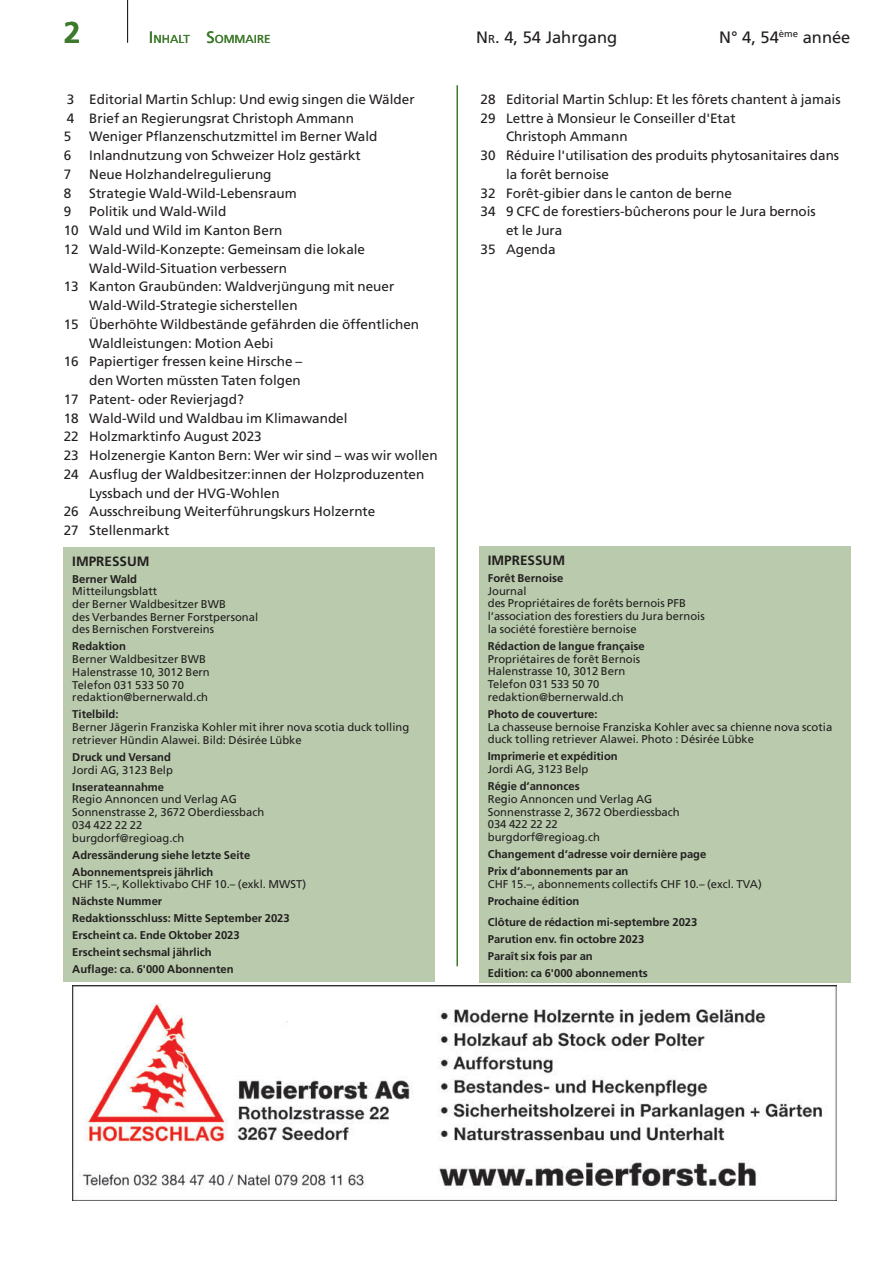
<style>
.page{position:relative;width:893px;height:1263px;background:#fff}
.page>*{position:absolute;margin:0;border:0;box-sizing:border-box;transform-origin:0 0}
.t1{font:700 30px "Frutiger LT Std";color:#3e7a2d}
.t2{font:16.5px "Frutiger LT Com";color:#231f20}
.t3{font:16.5px "Frutiger LT Com";color:#231f20}
.t4{font:13.5px/18.8px "Frutiger LT Com";color:#231f20}
.t5{font:700 13.5px "Frutiger LT Std";color:#231f20}
.t6{font:11.55px "Frutiger LT Com";color:#3e7a2d}
.t7{font:11.25px/12.8px "Frutiger LT Com";color:#231f20}
.t8{font:700 11.25px/17px "Frutiger LT Std";color:#231f20}
.s1{font-style:inherit}
.s2{font-size:16.5px}
.s3{font-size:11.55px}
</style>
<div class="page">
<hr style="left:127px;top:0;width:1px;height:43px;background:#231f20">
<hr style="left:456px;top:85px;width:2px;height:881px;background:#3e7a2d">
<div style="left:64px;top:547px;width:371px;height:435px;background:#b9cbac"></div>
<div style="left:479px;top:546px;width:372px;height:437px;background:#b9cbac"></div>
<img style="left:72px;top:986px;width:765px;height:214px">
<h1 class="t1" style="left:64px;top:14px;width:18px">2</h1>
<p class="t3" style="left:719px;top:27px;width:133px">N° 4, 54<sup>ème</sup> <span class="s1">année</span></p>
<p class="t6" style="left:149px;top:32px;width:123px"><span class="s2">I</span>N HALT <span class="s2">S</span>OMMAI RE</p>
<p class="t2" style="left:476px;top:27px;width:142px"><span class="s1">N</span><span class="s3">R</span><span class="s1">. 4, 54</span> Jahrgang</p>
<p class="t4" style="left:64px;top:90px;width:352px">3 Editorial Martin Schlup: Und ewig singen die Wälder<br>4 Brief an Regierungsrat Christoph Ammann<br>5</p>
<p class="t4" style="left:89px;top:127px;width:290px">Weniger Pflanzenschutzmittel im Berner Wald</p>
<p class="t4" style="left:64px;top:146px;width:9px">6</p>
<p class="t4" style="left:89px;top:146px;width:273px">Inlandnutzung von Schweizer Holz gestärkt</p>
<p class="t4" style="left:64px;top:165px;width:9px">7</p>
<p class="t4" style="left:89px;top:165px;width:184px">Neue Holzhandelregulierung</p>
<p class="t4" style="left:64px;top:184px;width:9px">8</p>
<p class="t4" style="left:89px;top:184px;width:209px">Strategie Wald-Wild-Lebensraum</p>
<p class="t4" style="left:64px;top:202px;width:9px">9</p>
<p class="t4" style="left:89px;top:202px;width:139px">Politik und Wald-Wild</p>
<p class="t4" style="left:64px;top:221px;width:220px">10 Wald und Wild im Kanton Bern</p>
<p class="t4" style="left:64px;top:240px;width:303px">12 Wald-Wild-Konzepte: Gemeinsam die lokale</p>
<p class="t4" style="left:89px;top:259px;width:199px">Wald-Wild-Situation verbessern</p>
<p class="t4" style="left:64px;top:277px;width:332px">13 Kanton Graubünden: Waldverjüngung mit neuer</p>
<p class="t4" style="left:89px;top:296px;width:210px">Wald-Wild-Strategie sicherstellen</p>
<p class="t4" style="left:64px;top:315px;width:357px">15 Überhöhte Wildbestände gefährden die öffentlichen</p>
<p class="t4" style="left:89px;top:334px;width:186px">Waldleistungen: Motion Aebi</p>
<p class="t4" style="left:64px;top:352px;width:240px">16 Papiertiger fressen keine Hirsche –</p>
<p class="t4" style="left:89px;top:371px;width:213px">den Worten müssten Taten folgen</p>
<p class="t4" style="left:64px;top:390px;width:182px">17 Patent- oder Revierjagd?</p>
<p class="t4" style="left:64px;top:409px;width:285px">18 Wald-Wild und Waldbau im Klimawandel</p>
<p class="t4" style="left:64px;top:427px;width:200px">22 Holzmarktinfo August 2023</p>
<p class="t4" style="left:64px;top:446px;width:375px">23 Holzenergie Kanton Bern: Wer wir sind – was wir wollen</p>
<p class="t4" style="left:64px;top:465px;width:362px">24 Ausflug der Waldbesitzer:innen der Holzproduzenten</p>
<p class="t4" style="left:89px;top:484px;width:192px">Lyssbach und der HVG-Wohlen</p>
<p class="t4" style="left:64px;top:502px;width:313px">26 Ausschreibung Weiterführungskurs Holzernte</p>
<p class="t4" style="left:64px;top:521px;width:107px">27 Stellenmarkt</p>
<p class="t5" style="left:72px;top:553px;width:79px">IMPRESSUM</p>
<p class="t8" style="left:72px;top:570px;width:66px">Berner Wald</p>
<p class="t7" style="left:72px;top:585px;width:187px">Mitteilungsblatt<br>der Berner Waldbesitzer BWB<br>des Verbandes Berner Forstpersonal des Bernischen Forstvereins</p>
<p class="t8" style="left:72px;top:638px;width:55px">Redaktion</p>
<p class="t7" style="left:72px;top:653px;width:139px">Berner Waldbesitzer BWB<br>Halenstrasse 10, 3012 Bern<br>Telefon 031 533 50 70 redaktion@bernerwald.ch</p>
<p class="t8" style="left:72px;top:706px;width:48px">Titelbild:</p>
<p class="t7" style="left:72px;top:721px;width:338px">Berner Jägerin Franziska Kohler mit ihrer nova scotia duck tolling retriever Hündin Alawei. Bild: Désirée Lübke</p>
<p class="t8" style="left:72px;top:749px;width:100px">Druck und Versand</p>
<p class="t7" style="left:72px;top:763px;width:102px">Jordi AG, 3123 Belp</p>
<p class="t8" style="left:72px;top:778px;width:93px">Inserateannahme</p>
<p class="t7" style="left:72px;top:793px;width:193px">Regio Annoncen und Verlag AG<br>Sonnenstrasse 2, 3672 Oberdiessbach<br>034 422 22 22<br>burgdorf@regioag.ch</p>
<p class="t8" style="left:72px;top:846px;width:179px">Adressänderung siehe letzte Seite<br>Abonnementspreis jährlich</p>
<p class="t7" style="left:72px;top:878px;width:235px">CHF 15.–, Kollektivabo CHF 10.– (exkl. MWST)</p>
<p class="t8" style="left:72px;top:893px;width:219px">Nächste Nummer<br>Redaktionsschluss: Mitte September 2023<br>Erscheint ca. Ende Oktober 2023<br>Erscheint sechsmal jährlich<br>Auflage: ca. 6'000 Abonnenten</p>
<p class="t4" style="left:481px;top:90px;width:362px">28 Editorial Martin Schlup: Et les fôrets chantent à jamais</p>
<p class="t4" style="left:481px;top:109px;width:257px">29 Lettre à Monsieur le Conseiller d'Etat</p>
<p class="t4" style="left:506px;top:127px;width:123px">Christoph Ammann</p>
<p class="t4" style="left:481px;top:146px;width:360px">30 Réduire l'utilisation des produits phytosanitaires dans</p>
<p class="t4" style="left:506px;top:165px;width:104px">la forêt bernoise</p>
<p class="t4" style="left:481px;top:184px;width:253px">32 Forêt-gibier dans le canton de berne</p>
<p class="t4" style="left:481px;top:202px;width:337px">34 9 CFC de forestiers-bûcherons pour le Jura bernois</p>
<p class="t4" style="left:506px;top:221px;width:58px">et le Jura</p>
<p class="t4" style="left:481px;top:240px;width:77px">35 Agenda</p>
<p class="t5" style="left:488px;top:552px;width:79px">IMPRESSUM</p>
<p class="t8" style="left:488px;top:570px;width:77px">Forêt Bernoise</p>
<p class="t7" style="left:488px;top:584px;width:218px">Journal<br>des Propriétaires de forêts bernois PFB l‘association des forestiers du Jura bernois la société forestière bernoise</p>
<p class="t8" style="left:488px;top:638px;width:158px">Rédaction de langue française</p>
<p class="t7" style="left:488px;top:652px;width:154px">Propriétaires de forêt Bernois<br>Halenstrasse 10, 3012 Bern<br>Telefon 031 533 50 70 redaktion@bernerwald.ch</p>
<p class="t8" style="left:488px;top:706px;width:111px">Photo de couverture:</p>
<p class="t7" style="left:488px;top:720px;width:346px">La chasseuse bernoise Franziska Kohler avec sa chienne nova scotia duck tolling retriever Alawei. Photo : Désirée Lübke</p>
<p class="t8" style="left:488px;top:748px;width:132px">Imprimerie et expédition</p>
<p class="t7" style="left:488px;top:763px;width:102px">Jordi AG, 3123 Belp</p>
<p class="t8" style="left:488px;top:778px;width:93px">Régie d‘annonces</p>
<p class="t7" style="left:488px;top:793px;width:193px">Regio Annoncen und Verlag AG<br>Sonnenstrasse 2, 3672 Oberdiessbach<br>034 422 22 22<br>burgdorf@regioag.ch</p>
<p class="t8" style="left:488px;top:846px;width:220px">Changement d‘adresse voir dernière page<br>Prix d‘abonnements par an</p>
<p class="t7" style="left:488px;top:878px;width:275px">CHF 15.–, abonnements collectifs CHF 10.– (excl. TVA)</p>
<p class="t8" style="left:488px;top:891px;width:211px;line-height:20.7px">Prochaine édition<br>Clôture de rédaction mi-septembre 2023</p>
<p class="t8" style="left:488px;top:930px;width:162px">Parution env. fin octobre 2023<br>Paraît six fois par an<br>Edition: ca 6'000 abonnements</p>
</div>
